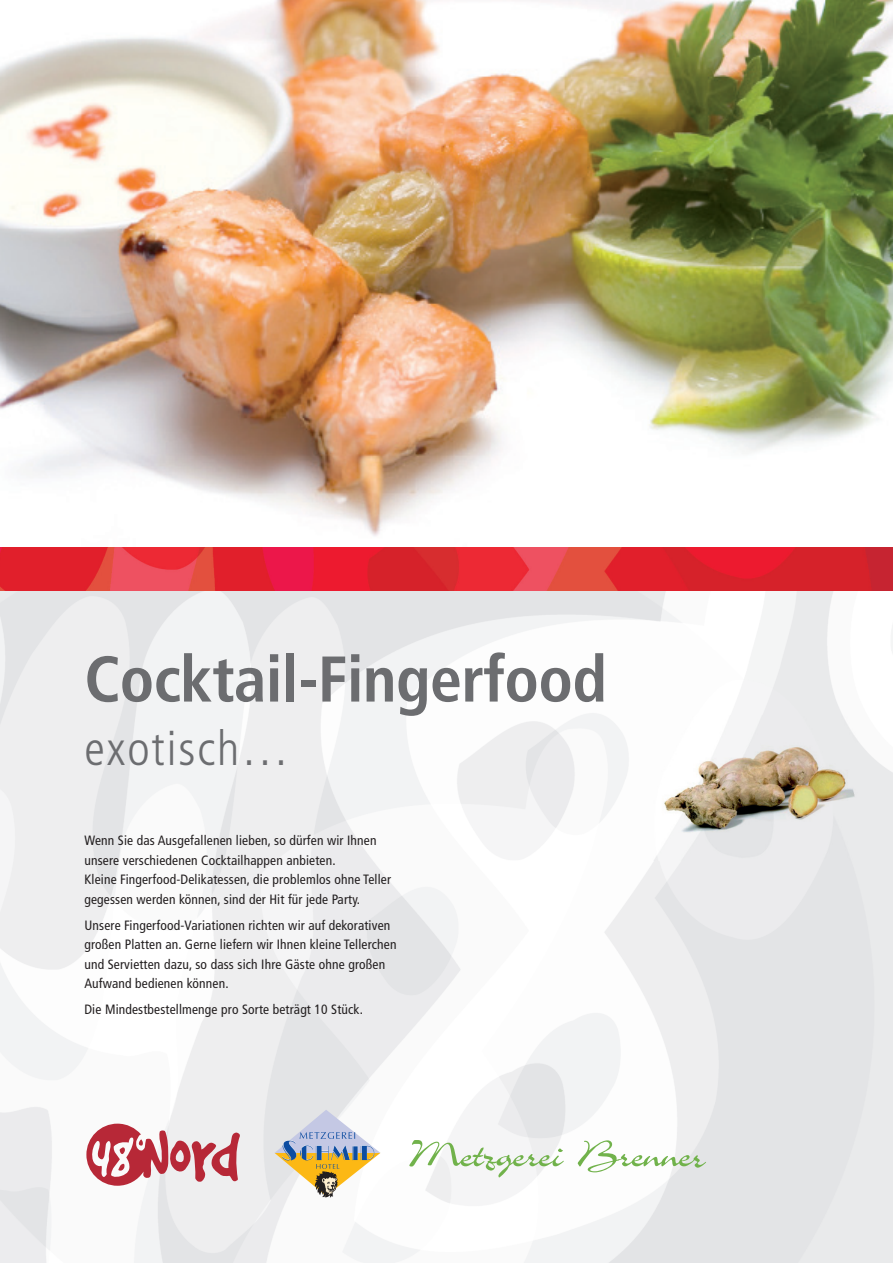
<style>
.page{position:relative;width:893px;height:1263px;background:#fff}
.page>*{position:absolute;margin:0;border:0;box-sizing:border-box;transform-origin:0 0}
.t1{font:700 condensed 64.5px "Frutiger LT Std";letter-spacing:-.01em;color:#6c6d70}
.t2{font:300 condensed 48px "Frutiger LT Std";letter-spacing:.04em;color:#6c6d70}
.t3{font:condensed 13.5px/19.5px "Frutiger LT Std";letter-spacing:.01em;color:#231f20}
</style>
<div class="page">
<img style="left:0;top:0;width:893px;height:1263px">
<svg style="left:0;top:548px;width:893px;height:42px;background:#e22935"></svg>
<svg style="left:86px;top:1123px;width:154px;height:63px"></svg>
<svg style="left:275px;top:1110px;width:105px;height:87px"></svg>
<svg style="left:409px;top:1140px;width:155px;height:37px"></svg>
<svg style="left:578px;top:1140px;width:128px;height:32px"></svg>
<img style="left:651px;top:715px;width:207px;height:145px">
<h1 class="t1" style="left:84px;top:641px;width:524px">Cocktail-Fingerfood</h1>
<h2 class="t2" style="left:84px;top:721px;width:206px">exotisch…</h2>
<p class="t3" style="left:84px;top:831px;width:308px">Wenn Sie das Ausgefallenen lieben, so dürfen wir Ihnen unsere verschiedenen Cocktailhappen anbieten.<br>Kleine Fingerfood-Delikatessen, die problemlos ohne Teller gegessen werden können, sind der Hit für jede Party.</p>
<p class="t3" style="left:84px;top:915px;width:314px">Unsere Fingerfood-Variationen richten wir auf dekorativen großen Platten an. Gerne liefern wir Ihnen kleine Tellerchen und Servietten dazu, so dass sich Ihre Gäste ohne großen Aufwand bedienen können.</p>
<p class="t3" style="left:84px;top:1000px;width:280px">Die Mindestbestellmenge pro Sorte beträgt 10 Stück.</p>
</div>
